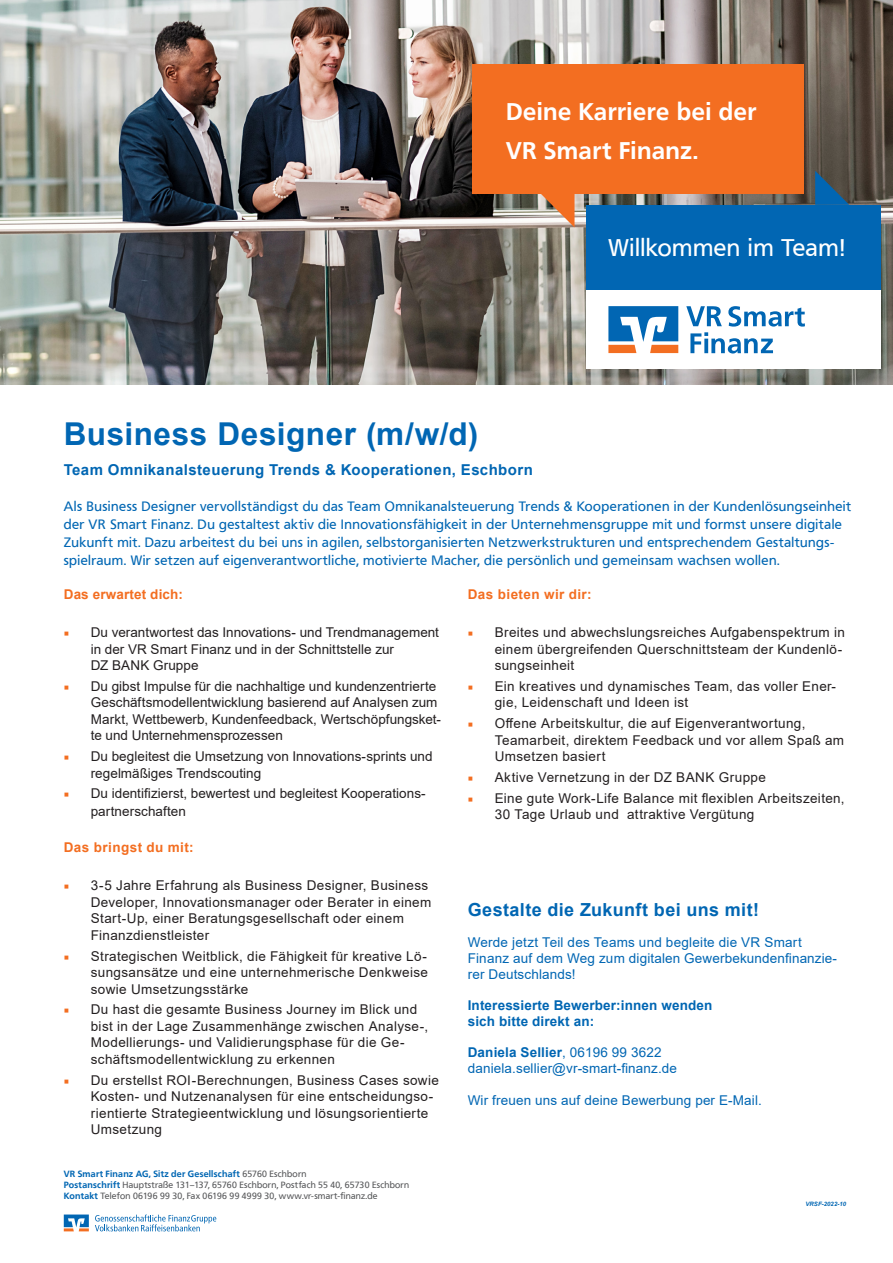
<style>
.page{position:relative;width:893px;height:1263px;background:#fff}
.page>*{position:absolute;margin:0;border:0;box-sizing:border-box;transform-origin:0 0}
.Überschrift___Zeile{font:700 31.5px "Arial";letter-spacing:.02em;color:#0166b3}
.t1{font:700 24px/39px "Frutiger VR";letter-spacing:.02em;color:#fff}
.t2{font:24px "Frutiger VR";letter-spacing:.02em;color:#fff}
.Unter-Überschrift{font:700 18px "Arial";letter-spacing:.02em;color:#0166b3}
.Überschrift___Zeile-2{font:700 15px "Arial";letter-spacing:.03em;color:#0166b3}
.t3{font:13.5px/16.5px "Arial";letter-spacing:.025em;color:#231f20}
.Überschrift___Zeile-3{font:13.5px/18px "Frutiger VR";letter-spacing:.035em;color:#0166b3}
.t4{font:13.5px/16.5px "Arial";color:#231f20}
.t5{font:13.5px/15.8px "Arial";letter-spacing:.01em;color:#0166b3}
.t6{font:700 13.5px "Arial";letter-spacing:.01em;color:#0166b3}
.t7{font:13.5px/18px "Arial";letter-spacing:.005em;color:#231f20}
.Text{font:700 13.5px "Arial";letter-spacing:.03em;color:#f36e21}
.Text-2{font:700 13.5px "Arial";letter-spacing:.01em;color:#f36e21}
.Impressum{font:9px "Frutiger VR";letter-spacing:.025em;color:#57585a}
.Impressum-2{font:700 9px "Frutiger VR";letter-spacing:.025em;color:#0166b3}
.t8{font:italic 700 6px "Arial";letter-spacing:.01em;color:#0166b3}
.s1{font-family:"Minion Pro";color:#f36e21}
.s2{font-weight:400;color:#57585a}
.s3{font-weight:700;color:#0166b3}
.s4{font-weight:400}
</style>
<div class="page">
<svg style="left:95px;top:1214px;width:121px;height:17px"></svg>
<svg style="left:64px;top:1214px;width:25px;height:17px"></svg>
<img style="left:0;top:0;width:893px;height:385px">
<div style="left:472px;top:64px;width:332px;height:129px;background:#f36e21"></div>
<svg style="left:540px;top:193px;width:34px;height:34px"></svg>
<svg style="left:815px;top:171px;width:34px;height:34px"></svg>
<div style="left:586px;top:205px;width:294px;height:85px;background:#0166b3"></div>
<div style="left:586px;top:290px;width:294px;height:79px;background:#fff"></div>
<svg style="left:608px;top:306px;width:197px;height:48px"></svg>
<p class="t1" style="left:506px;top:93px;width:252px">Deine Karriere bei der<br>VR Smart Finanz.</p>
<p class="t2" style="left:608px;top:234px;width:238px">Willkommen im Team!</p>
<p class="Überschrift___Zeile" style="left:64px;top:411px;width:416px">Business Designer (m/w/d)</p>
<p class="Überschrift___Zeile-2" style="left:64px;top:459px;width:471px">Team Omnikanalsteuerung Trends &amp; Kooperationen, Eschborn</p>
<p class="Überschrift___Zeile-3" style="left:64px;top:497px;width:789px">Als Business Designer vervollständigst du das Team Omnikanalsteuerung Trends &amp; Kooperationen in der Kundenlösungseinheit der VR Smart Finanz. Du gestaltest aktiv die Innovationsfähigkeit in der Unternehmensgruppe mit und formst unsere digitale Zukunft mit. Dazu arbeitest du bei uns in agilen, selbstorganisierten Netzwerkstrukturen und entsprechendem Gestaltungs&shy;spielraum. Wir setzen auf eigenverantwortliche, motivierte Macher, die persönlich und gemeinsam wachsen wollen.</p>
<p class="Text-2" style="left:64px;top:584px;width:121px">Das erwartet dich:</p>
<p class="t4" style="left:91px;top:624px;width:350px;text-indent:-27px"><span class="s1">■</span> Du verantwortest das Innovations- und Trendmanagement in der VR Smart Finanz und in der Schnittstelle zur<br>DZ BANK Gruppe</p>
<p class="t4" style="left:91px;top:678px;width:352px;text-indent:-27px"><span class="s1">■</span> Du gibst Impulse für die nachhaltige und kundenzentrierte Geschäftsmodellentwicklung basierend auf Analysen zum Markt, Wettbewerb, Kundenfeedback, Wertschöpfungsket&shy;te und Unternehmensprozessen</p>
<p class="t4" style="left:91px;top:748px;width:343px;text-indent:-27px"><span class="s1">■</span> Du begleitest die Umsetzung von Innovations-sprints und regelmäßiges Trendscouting</p>
<p class="t7" style="left:91px;top:784px;width:336px;text-indent:-27px"><span class="s1">■</span> Du identifizierst, bewertest und begleitest Kooperations&shy;partnerschaften</p>
<p class="Text" style="left:64px;top:838px;width:131px">Das bringst du mit:</p>
<p class="t3" style="left:91px;top:877px;width:342px;text-indent:-27px"><span class="s1">■</span> 3-5 Jahre Erfahrung als Business Designer, Business Developer, Innovationsmanager oder Berater in einem Start-Up, einer Beratungsgesellschaft oder einem Finanzdienstleister</p>
<p class="t3" style="left:91px;top:948px;width:339px;text-align:justify;text-indent:-27px"><span class="s1">■</span> Strategischen Weitblick, die Fähigkeit für kreative Lö&shy;sungsansätze und eine unternehmerische Denkweise sowie Umsetzungsstärke</p>
<p class="t3" style="left:91px;top:1001px;width:339px;text-indent:-27px"><span class="s1">■</span> Du hast die gesamte Business Journey im Blick und bist in der Lage Zusammenhänge zwischen Analyse-, Modellierungs- und Validierungsphase für die Ge&shy;schäftsmodellentwicklung zu erkennen</p>
<p class="t3" style="left:91px;top:1072px;width:350px;text-indent:-27px"><span class="s1">■</span> Du erstellst ROI-Berechnungen, Business Cases sowie Kosten- und Nutzenanalysen für eine entscheidungso&shy;rientierte Strategieentwicklung und lösungsorientierte Umsetzung</p>
<p class="Impressum-2" style="left:64px;top:1168px;width:244px">VR Smart Finanz AG, Sitz der Gesellschaft <span class="s2">65760 Eschborn</span></p>
<p class="Impressum" style="left:64px;top:1179px;width:347px"><span class="s3">Postanschrift</span> Hauptstraße 131–137, 65760 Eschborn, Postfach 55 40, 65730 Eschborn</p>
<p class="Impressum" style="left:64px;top:1190px;width:315px"><span class="s3">Kontakt</span> Telefon 06196 99 30, Fax 06196 99 4999 30, www.vr-smart-finanz.de</p>
<p class="Text" style="left:468px;top:584px;width:125px">Das bieten wir dir:</p>
<p class="t3" style="left:495px;top:624px;width:352px;text-indent:-27px"><span class="s1">■</span> Breites und abwechslungsreiches Aufgabenspektrum in einem übergreifenden Querschnittsteam der Kundenlö&shy;sungseinheit</p>
<p class="t3" style="left:495px;top:678px;width:343px;text-indent:-27px"><span class="s1">■</span> Ein kreatives und dynamisches Team, das voller Ener&shy;gie, Leidenschaft und Ideen ist</p>
<p class="t3" style="left:495px;top:715px;width:351px;text-indent:-27px"><span class="s1">■</span> Offene Arbeitskultur, die auf Eigenverantwortung,<br>Teamarbeit, direktem Feedback und vor allem Spaß am<br>Umsetzen basiert</p>
<p class="t3" style="left:468px;top:769px;width:300px"><span class="s1">■</span> Aktive Vernetzung in der DZ BANK Gruppe</p>
<p class="t3" style="left:495px;top:789px;width:351px;text-indent:-27px"><span class="s1">■</span> Eine gute Work-Life Balance mit flexiblen Arbeitszeiten,<br>30 Tage Urlaub und attraktive Vergütung</p>
<p class="Unter-Überschrift" style="left:468px;top:897px;width:293px">Gestalte die Zukunft bei uns mit!</p>
<p class="t5" style="left:468px;top:934px;width:371px">Werde jetzt Teil des Teams und begleite die VR Smart<br>Finanz auf dem Weg zum digitalen Gewerbekundenfinanzie&shy;rer Deutschlands!</p>
<p class="t6" style="left:468px;top:996px;width:246px">Interessierte Bewerber:innen wenden</p>
<p class="t6" style="left:468px;top:1012px;width:128px">sich bitte direkt an:</p>
<p class="t6" style="left:468px;top:1043px;width:195px">Daniela Sellier<span class="s4">, 06196 99 3622</span></p>
<p class="t5" style="left:468px;top:1060px;width:211px">daniela.sellier@vr-smart-finanz.de</p>
<p class="t5" style="left:468px;top:1092px;width:296px">Wir freuen uns auf deine Bewerbung per E-Mail.</p>
<p class="t8" style="left:805px;top:1200px;width:42px">VRSF-2022-10</p>
</div>
